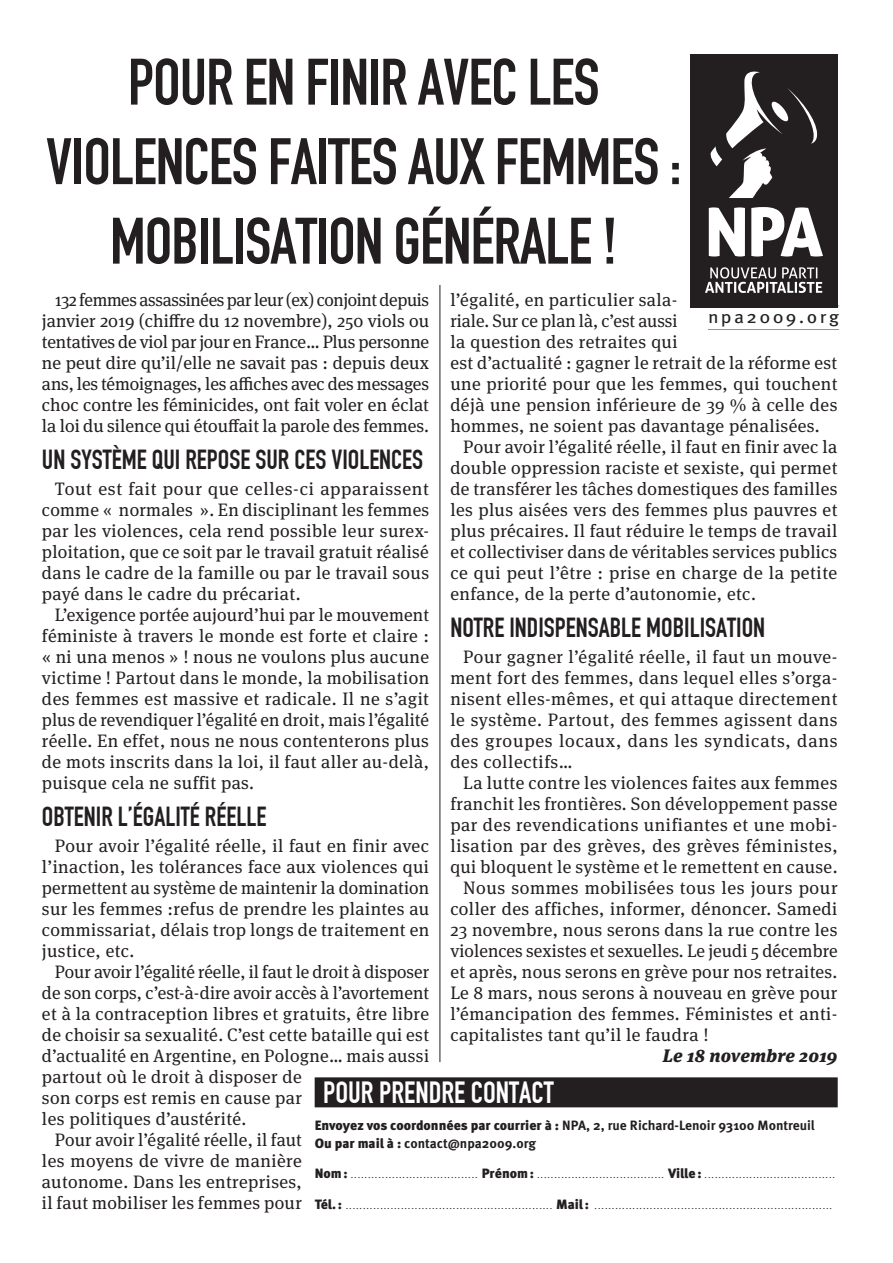
<style>
.page{position:relative;width:893px;height:1263px;background:#fff}
.page>*{position:absolute;margin:0;border:0;box-sizing:border-box;transform-origin:0 0}
.Titre_noir{font:64.5px/79.5px "DIN Engschrift";letter-spacing:-.015em;color:#231f20;text-align:center}
.t1{font:30px "DIN Engschrift";color:#fff}
.Intertitre{font:27px "DIN Engschrift";color:#231f20}
.Texte_courant{font:18px/21px "Meta Serif Pro";letter-spacing:.02em;color:#231f20;text-align:justify}
.Date{font:italic 900 18px "Meta Serif Pro";letter-spacing:.01em;color:#231f20}
.t2{font:17.55px "Meta Pro";letter-spacing:.12em;color:#231f20;scale:1.1 1}
.t3{font:700 13.5px "Meta Pro";color:#231f20}
.t4{font:9px "Meta Pro";color:#231f20}
.s1{font-weight:900}
.s2{font-weight:900;font-size:13.5px}
</style>
<div class="page">
<hr style="left:440px;top:149px;width:1px;height:913px;background:#231f20">
<hr style="left:708px;top:305px;width:131px;height:1px;background:#939598">
<hr style="left:708px;top:329px;width:131px;height:1px;background:#939598">
<div style="left:690px;top:54px;width:148px;height:254px;background:#231f20"></div>
<svg style="left:710px;top:71px;width:108px;height:127px"></svg>
<svg style="left:709px;top:207px;width:36px;height:49px"></svg>
<svg style="left:751px;top:207px;width:72px;height:49px"></svg>
<svg style="left:705px;top:267px;width:117px;height:26px"></svg>
<div style="left:315px;top:1077px;width:523px;height:30px;background:#231f20"></div>
<p class="Titre_noir" style="left:46px;top:42px;width:637px">POUR EN FINIR AVEC LES<br>VIOLENCES FAITES AUX FEMMES :</p>
<p class="Titre_noir" style="left:110px;top:201px;width:509px">MOBILISATION GÉNÉRALE !</p>
<p class="Texte_courant" style="left:42px;top:288px;width:389px;text-indent:13px">132 femmes assassinées par leur (ex) conjoint depuis janvier 2019 (chiffre du 12 novembre), 250 viols ou tentatives de viol par jour en France… Plus personne ne peut dire qu’il/elle ne savait pas : depuis deux ans, les témoignages, les affiches avec des messages choc contre les féminicides, ont fait voler en éclat la loi du silence qui étouffait la parole des femmes.</p>
<p class="Intertitre" style="left:42px;top:443px;width:383px">UN SYSTÈME QUI REPOSE SUR CES VIOLENCES</p>
<p class="Texte_courant" style="left:42px;top:477px;width:389px;text-indent:13px">Tout est fait pour que celles-ci apparaissent comme « normales ». En disciplinant les femmes par les violences, cela rend possible leur surex&shy;ploitation, que ce soit par le travail gratuit réalisé dans le cadre de la famille ou par le travail sous payé dans le cadre du précariat.</p>
<p class="Texte_courant" style="left:42px;top:603px;width:389px;text-indent:13px">L’exigence portée aujourd’hui par le mouvement féministe à travers le monde est forte et claire : « ni una menos » ! nous ne voulons plus aucune victime ! Partout dans le monde, la mobilisation des femmes est massive et radicale. Il ne s’agit plus de revendiquer l’égalité en droit, mais l’égalité réelle. En effet, nous ne nous contenterons plus de mots inscrits dans la loi, il faut aller au-delà, puisque cela ne suffit pas.</p>
<p class="Intertitre" style="left:42px;top:800px;width:226px">OBTENIR L’ÉGALITÉ RÉELLE</p>
<p class="Texte_courant" style="left:42px;top:834px;width:389px;text-indent:13px">Pour avoir l’égalité réelle, il faut en finir avec l’inaction, les tolérances face aux violences qui permettent au système de maintenir la domination sur les femmes :refus de prendre les plaintes au commissariat, délais trop longs de traitement en justice, etc.</p>
<p class="Texte_courant" style="left:42px;top:960px;width:389px;text-align:left;text-indent:13px">Pour avoir l’égalité réelle, il faut le droit à disposer de son corps, c’est-à-dire avoir accès à l’avortement et à la contraception libres et gratuits, être libre de choisir sa sexualité. C’est cette bataille qui est d’actualité en Argentine, en Pologne… mais aussi partout où le droit à disposer de<br>son corps est remis en cause par<br>les politiques d’austérité.</p>
<p class="Texte_courant" style="left:42px;top:1128px;width:261px;text-indent:13px">Pour avoir l’égalité réelle, il faut les moyens de vivre de manière autonome. Dans les entreprises, il faut mobiliser les femmes pour</p>
<p class="Texte_courant" style="left:450px;top:288px;width:389px;text-align:left">l’égalité, en particulier sala-<br>riale. Sur ce plan là, c’est aussi<br>la question des retraites qui<br>est d’actualité : gagner le retrait de la réforme est une priorité pour que les femmes, qui touchent déjà une pension inférieure de 39 % à celle des hommes, ne soient pas davantage pénalisées.</p>
<p class="Texte_courant" style="left:450px;top:435px;width:389px;text-indent:13px">Pour avoir l’égalité réelle, il faut en finir avec la double oppression raciste et sexiste, qui permet de transférer les tâches domestiques des familles les plus aisées vers des femmes plus pauvres et plus précaires. Il faut réduire le temps de travail et collectiviser dans de véritables services publics ce qui peut l’être : prise en charge de la petite enfance, de la perte d’autonomie, etc.</p>
<p class="Intertitre" style="left:450px;top:611px;width:316px">NOTRE INDISPENSABLE MOBILISATION</p>
<p class="Texte_courant" style="left:450px;top:645px;width:389px;text-indent:13px">Pour gagner l’égalité réelle, il faut un mouve&shy;ment fort des femmes, dans lequel elles s’orga&shy;nisent elles-mêmes, et qui attaque directement le système. Partout, des femmes agissent dans des groupes locaux, dans les syndicats, dans des collectifs…</p>
<p class="Texte_courant" style="left:450px;top:771px;width:389px;text-indent:13px">La lutte contre les violences faites aux femmes franchit les frontières. Son développement passe par des revendications unifiantes et une mobi&shy;lisation par des grèves, des grèves féministes, qui bloquent le système et le remettent en cause.</p>
<p class="Texte_courant" style="left:450px;top:876px;width:389px;text-indent:13px">Nous sommes mobilisées tous les jours pour coller des affiches, informer, dénoncer. Samedi 23 novembre, nous serons dans la rue contre les violences sexistes et sexuelles. Le jeudi 5 décembre et après, nous serons en grève pour nos retraites.<br>Le 8 mars, nous serons à nouveau en grève pour l’émancipation des femmes. Féministes et anti&shy;capitalistes tant qu’il le faudra !</p>
<p class="Date" style="left:663px;top:1041px;width:176px">Le 18 novembre 2019</p>
<p class="t2" style="left:708px;top:306px;width:121px">npa2009.org</p>
<p class="t1" style="left:323px;top:1075px;width:232px">POUR PRENDRE CONTACT</p>
<p class="t3" style="left:315px;top:1116px;width:502px"><span class="s1">Envoyez vos coordonnées par courrier à :</span> NPA, 2, rue Richard-Lenoir 93100 Montreuil</p>
<p class="t3" style="left:315px;top:1134px;width:223px"><span class="s1">Ou par mail à :</span> contact@npa2009.org</p>
<p class="t4" style="left:315px;top:1169px;width:522px"><span class="s2">Nom:</span> ..................................... <span class="s2">Prénom:</span> ..................................... <span class="s2">Ville:</span> ......................................</p>
<p class="t4" style="left:315px;top:1200px;width:519px"><span class="s2">Tél.:</span> ............................................................ <span class="s2">Mail:</span> .....................................................................</p>
</div>
